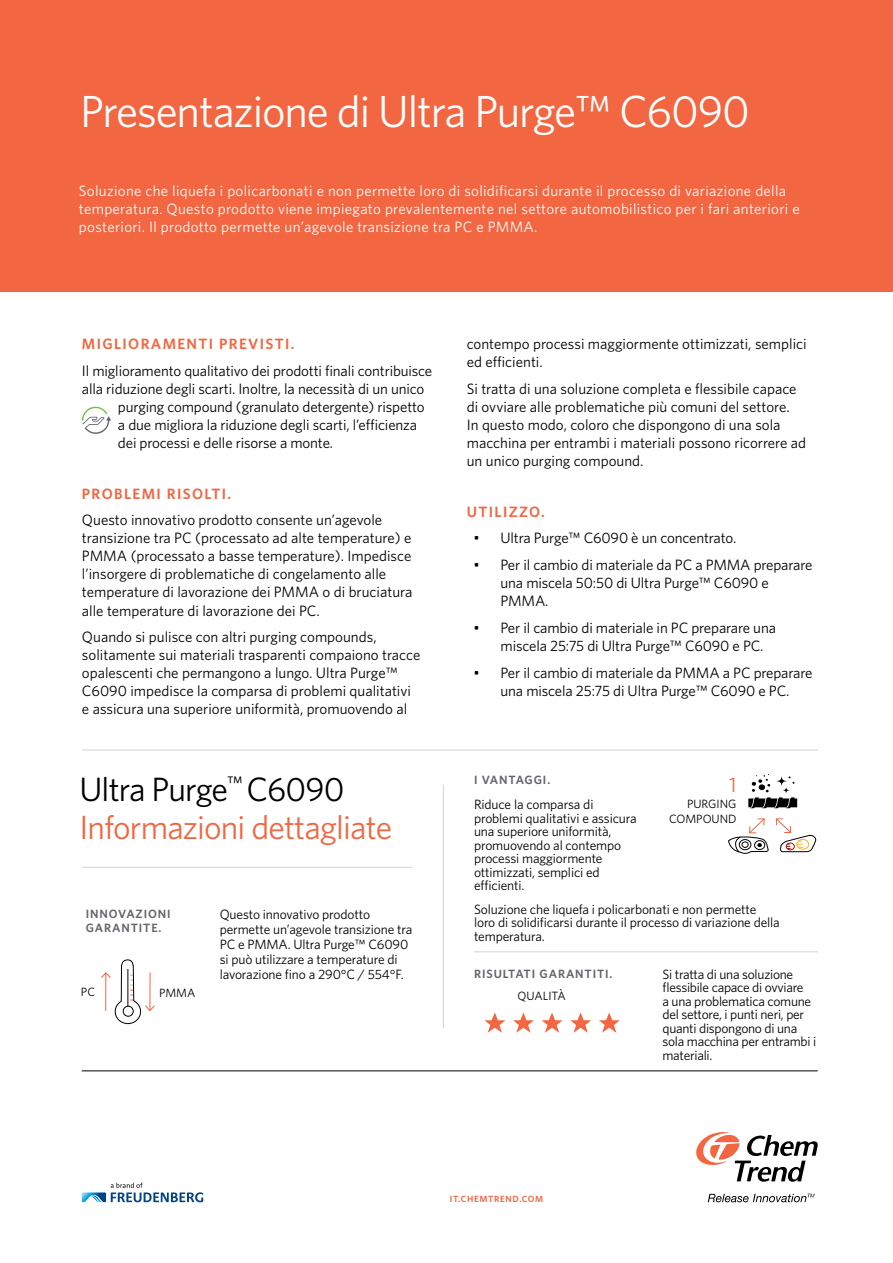
<style>
.page{position:relative;width:893px;height:1263px;background:#fff}
.page>*{position:absolute;margin:0;border:0;box-sizing:border-box;transform-origin:0 0}
.t1{font:45px "Whitney";letter-spacing:-.025em;color:#fff}
.t2{font:33.75px "Whitney";letter-spacing:-.025em;color:#000}
.t3{font:33.6px "Whitney";letter-spacing:-.025em;color:#f26641}
.t4{font:21px "Whitney";color:#f26641}
.t5{font:15px/18px "Whitney";color:#000}
.t6{font:15px/18px "Whitney";letter-spacing:.02em;color:#fff}
.t7{font:600 15px "Whitney";letter-spacing:.09em;color:#f26641}
.t8{font:13.5px/13.5px "Whitney";letter-spacing:-.01em;color:#000}
.t9{font:600 12px/14.4px "Whitney";letter-spacing:.075em;color:#63656b}
.t10{font:12px/14.4px "Whitney";color:#000;text-align:right}
.t11{font:600 9px "Whitney";letter-spacing:.075em;color:#f26641}
</style>
<div class="page">
<div style="left:0;top:0;width:893px;height:291px;background:#f26641"></div>
<svg style="left:708px;top:1194px;width:107px;height:8px"></svg>
<svg style="left:696px;top:1132px;width:122px;height:50px"></svg>
<svg style="left:82px;top:1183px;width:121px;height:19px"></svg>
<hr style="left:82px;top:1070px;width:736px;height:1px;background:#000">
<hr style="left:82px;top:750px;width:736px;height:1px;background:#d1d3d4">
<svg style="left:82px;top:406px;width:29px;height:28px"></svg>
<hr style="left:474px;top:951px;width:344px;height:1px;background:#d1d3d4">
<hr style="left:443px;top:784px;width:1px;height:244px;background:#d1d3d4">
<hr style="left:82px;top:867px;width:331px;height:1px;background:#d1d3d4">
<svg style="left:570px;top:1012px;width:21px;height:21px"></svg>
<svg style="left:513px;top:1012px;width:21px;height:21px"></svg>
<svg style="left:485px;top:1012px;width:20px;height:21px"></svg>
<svg style="left:599px;top:1012px;width:21px;height:21px"></svg>
<svg style="left:542px;top:1012px;width:21px;height:21px"></svg>
<svg style="left:101px;top:959px;width:54px;height:65px"></svg>
<svg style="left:776px;top:818px;width:40px;height:34px"></svg>
<svg style="left:748px;top:774px;width:49px;height:34px"></svg>
<svg style="left:728px;top:818px;width:40px;height:36px"></svg>
<h1 class="t1" style="left:80px;top:81px;width:671px">Presentazione di Ultra Purge™ C6090</h1>
<p class="t6" style="left:79px;top:181px;width:722px">Soluzione che liquefa i policarbonati e non permette loro di solidificarsi durante il processo di variazione della temperatura. Questo prodotto viene impiegato prevalentemente nel settore automobilistico per i fari anteriori e posteriori. Il prodotto permette un’agevole transizione tra PC e PMMA.</p>
<p class="t7" style="left:82px;top:334px;width:214px">MIGLIORAMENTI PREVISTI.</p>
<p class="t5" style="left:82px;top:361px;width:352px">Il miglioramento qualitativo dei prodotti finali contribuisce</p>
<p class="t5" style="left:82px;top:379px;width:344px">alla riduzione degli scarti. Inoltre, la necessità di un unico</p>
<p class="t5" style="left:118px;top:397px;width:308px">purging compound (granulato detergente) rispetto</p>
<p class="t5" style="left:118px;top:415px;width:301px">a due migliora la riduzione degli scarti, l’efficienza</p>
<p class="t5" style="left:118px;top:433px;width:217px">dei processi e delle risorse a monte.</p>
<p class="t7" style="left:82px;top:483px;width:151px">PROBLEMI RISOLTI.</p>
<p class="t5" style="left:82px;top:511px;width:332px">Questo innovativo prodotto consente un’agevole transizione tra PC (processato ad alte temperature) e PMMA (processato a basse temperature). Impedisce l’insorgere di problematiche di congelamento alle temperature di lavorazione dei PMMA o di bruciatura alle temperature di lavorazione dei PC.</p>
<p class="t5" style="left:82px;top:628px;width:340px">Quando si pulisce con altri purging compounds, solitamente sui materiali trasparenti compaiono tracce opalescenti che permangono a lungo. Ultra Purge™ C6090 impedisce la comparsa di problemi qualitativi e assicura una superiore uniformità, promuovendo al</p>
<h2 class="t2" style="left:79px;top:767px;width:267px">Ultra Purge<sup>™</sup> C6090</h2>
<h3 class="t3" style="left:79px;top:805px;width:314px">Informazioni dettagliate</h3>
<p class="t9" style="left:86px;top:906px;width:86px">INNOVAZIONI<br>GARANTITE.</p>
<p class="t10" style="left:81px;top:984px;width:16px">PC</p>
<p class="t10" style="left:159px;top:985px;width:38px">PMMA</p>
<p class="t8" style="left:220px;top:906px;width:194px;line-height:15px">Questo innovativo prodotto permette un’agevole transizione tra<br>PC e PMMA. Ultra Purge™ C6090 si può utilizzare a temperature di lavorazione fino a 290°C / 554°F.</p>
<p class="t5" style="left:467px;top:334px;width:341px">contempo processi maggiormente ottimizzati, semplici ed efficienti.</p>
<p class="t5" style="left:467px;top:379px;width:341px">Si tratta di una soluzione completa e flessibile capace di ovviare alle problematiche più comuni del settore.<br>In questo modo, coloro che dispongono di una sola macchina per entrambi i materiali possono ricorrere ad un unico purging compound.</p>
<p class="t7" style="left:467px;top:501px;width:80px">UTILIZZO.</p>
<p class="t5" style="left:473px;top:529px;width:264px">• Ultra Purge™ C6090 è un concentrato.</p>
<p class="t5" style="left:500px;top:556px;width:313px;text-indent:-27px">• Per il cambio di materiale da PC a PMMA preparare una miscela 50:50 di Ultra Purge™ C6090 e<br>PMMA.</p>
<p class="t5" style="left:500px;top:619px;width:277px;text-indent:-27px">• Per il cambio di materiale in PC preparare una miscela 25:75 di Ultra Purge™ C6090 e PC.</p>
<p class="t5" style="left:473px;top:664px;width:340px;text-align:center">• Per il cambio di materiale da PMMA a PC preparare una miscela 25:75 di Ultra Purge™ C6090 e PC.</p>
<p class="t9" style="left:474px;top:772px;width:78px">I VANTAGGI.</p>
<p class="t8" style="left:474px;top:798px;width:164px">Riduce la comparsa di problemi qualitativi e assicura una superiore uniformità, promuovendo al contempo processi maggiormente ottimizzati, semplici ed efficienti.</p>
<h3 class="t4" style="left:729px;top:771px;width:9px">1</h3>
<p class="t10" style="left:669px;top:796px;width:69px">PURGING<br>COMPOUND</p>
<p class="t8" style="left:474px;top:902px;width:307px">Soluzione che liquefa i policarbonati e non permette loro di solidificarsi durante il processo di variazione della temperatura.</p>
<p class="t9" style="left:474px;top:966px;width:140px">RISULTATI GARANTITI.</p>
<p class="t10" style="left:517px;top:989px;width:50px">QUALITÀ</p>
<p class="t8" style="left:662px;top:967px;width:155px">Si tratta di una soluzione flessibile capace di ovviare<br>a una problematica comune del settore, i punti neri, per quanti dispongono di una sola macchina per entrambi i materiali.</p>
<p class="t11" style="left:450px;top:1193px;width:95px">IT.CHEMTREND.COM</p>
</div>
